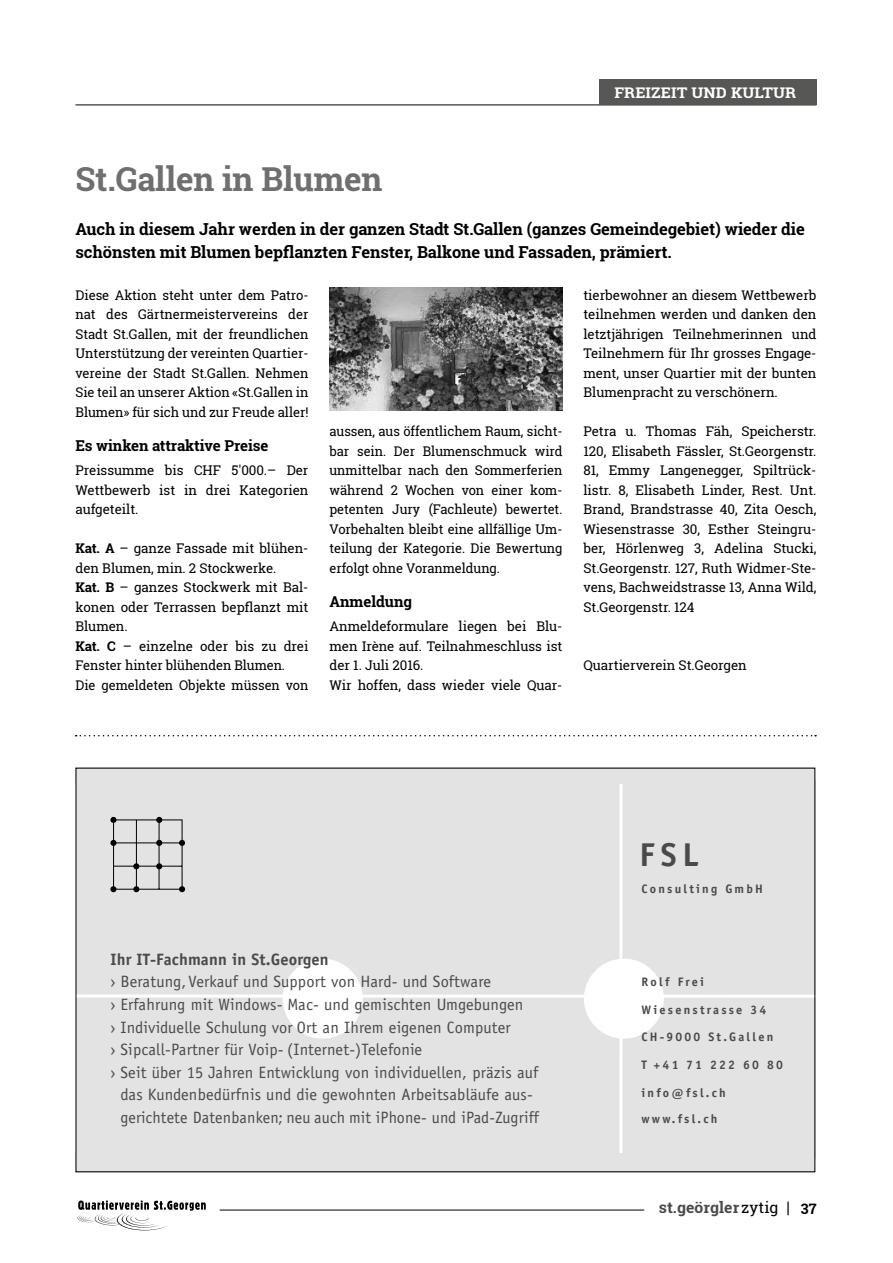
<style>
.page{position:relative;width:893px;height:1263px;background:#fff}
.page>*{position:absolute;margin:0;border:0;box-sizing:border-box;transform-origin:0 0}
.t1{font:700 33px "Roboto Slab";letter-spacing:-.005em;color:#706f6f}
.t2{font:700 33px "Officina Sans";color:#4a4a49}
.t3{font:16.5px "Officina Sans";letter-spacing:.01em;color:#4a4a49}
.t4{font:700 16.5px/22.5px "Roboto Slab";letter-spacing:-.005em;color:#000}
.t5{font:700 16.5px "Officina Sans";letter-spacing:.01em;color:#4a4a49}
.t6{font:700 15.45px "Roboto Slab";letter-spacing:.005em;color:#4a4a49}
.t7{font:700 15px "Roboto Slab";letter-spacing:-.005em;color:#000}
.t8{font:700 14.7px "Roboto Slab";letter-spacing:.005em;color:#fff;scale:1.08 1}
.t9{font:13.35px/19.5px "Roboto Slab";letter-spacing:-.005em;color:#000;text-align:justify}
.t10{font:700 12.3px/26px "Officina Sans";letter-spacing:.18em;color:#4a4a49}
.s1{font-weight:700}
.s2{font-size:15.75px}
.s3{font-weight:400;color:#000}
.s4{font-weight:400;font-size:15.75px;color:#000}
.s5{font-size:14.4px;color:#000}
</style>
<div class="page">
<hr style="left:220px;top:1210px;width:424px;height:1px;background:#000">
<svg style="left:78px;top:1200px;width:128px;height:30px"></svg>
<div style="left:77px;top:784px;width:736px;height:369px;background:#e3e3e3"></div>
<svg style="left:110px;top:817px;width:75px;height:75px;background:#c4c4c4"></svg>
<div style="left:75px;top:768px;width:740px;height:16px;background:#e3e3e3"></div>
<div style="left:75px;top:1153px;width:740px;height:19px;background:#e3e3e3"></div>
<svg style="left:76px;top:735px;width:740px;height:1px"></svg>
<img style="left:329px;top:287px;width:233px;height:123px">
<div style="left:600px;top:80px;width:217px;height:25px;background:#575756"></div>
<hr style="left:75px;top:104px;width:741px;height:2px;background:#575756">
<p class="t8" style="left:614px;top:83px;width:170px">FREIZEIT UND KULTUR</p>
<h1 class="t1" style="left:75px;top:157px;width:309px">St.Gallen in Blumen</h1>
<p class="t4" style="left:75px;top:218px;width:731px">Auch in diesem Jahr werden in der ganzen Stadt St.Gallen (ganzes Gemeindegebiet) wieder die schönsten mit Blumen bepflanzten Fenster, Balkone und Fassaden, prämiert.</p>
<p class="t9" style="left:75px;top:285px;width:235px">Diese Aktion steht unter dem Patro&shy;nat des Gärtnermeistervereins der Stadt St.Gallen, mit der freundlichen Unterstützung der vereinten Quartier&shy;vereine der Stadt St.Gallen. Nehmen Sie teil an unserer Aktion «St.Gallen in Blumen» für sich und zur Freude aller!</p>
<p class="t7" style="left:75px;top:435px;width:194px">Es winken attraktive Preise</p>
<p class="t9" style="left:75px;top:460px;width:235px">Preissumme bis CHF 5'000.– Der Wettbewerb ist in drei Kategorien aufgeteilt.</p>
<p class="t9" style="left:75px;top:538px;width:235px;text-align:left"><span class="s1">Kat. A</span> – ganze Fassade mit blühen&shy;den Blumen, min. 2 Stockwerke.<br><span class="s1">Kat. B</span> – ganzes Stockwerk mit Bal&shy;konen oder Terrassen bepflanzt mit<br>Blumen.<br><span class="s1">Kat. C</span> – einzelne oder bis zu drei<br>Fenster hinter blühenden Blumen.<br>Die gemeldeten Objekte müssen von</p>
<p class="t9" style="left:583px;top:285px;width:235px">tierbewohner an diesem Wettbewerb teilnehmen werden und danken den letztjährigen Teilnehmerinnen und Teilnehmern für Ihr grosses Engage&shy;ment, unser Quartier mit der bunten Blumenpracht zu verschönern.</p>
<p class="t9" style="left:583px;top:421px;width:234px">Petra u. Thomas Fäh, Speicherstr.<br>120, Elisabeth Fässler, St.Georgenstr.<br>81, Emmy Langenegger, Spiltrück&shy;listr. 8, Elisabeth Linder, Rest. Unt.<br>Brand, Brandstrasse 40, Zita Oesch, Wiesenstrasse 30, Esther Steingru&shy;ber, Hörlenweg 3, Adelina Stucki, St.Georgenstr. 127, Ruth Widmer-Ste&shy;vens, Bachweidstrasse 13, Anna Wild, St.Georgenstr. 124</p>
<p class="t9" style="left:329px;top:421px;width:235px">aussen, aus öffentlichem Raum, sicht&shy;bar sein. Der Blumenschmuck wird unmittelbar nach den Sommerferien während 2 Wochen von einer kom&shy;petenten Jury (Fachleute) bewertet.<br>Vorbehalten bleibt eine allfällige Um&shy;teilung der Kategorie. Die Bewertung erfolgt ohne Voranmeldung.</p>
<p class="t7" style="left:329px;top:591px;width:84px">Anmeldung</p>
<p class="t9" style="left:329px;top:616px;width:234px;text-align:left">Anmeldeformulare liegen bei Blu&shy;men Irène auf. Teilnahmeschluss ist der 1. Juli 2016.<br>Wir hoffen, dass wieder viele Quar-</p>
<p class="t9" style="left:583px;top:655px;width:165px">Quartierverein St.Georgen</p>
<p class="t5" style="left:110px;top:949px;width:220px">Ihr IT-Fachmann in St.Georgen</p>
<p class="t3" style="left:110px;top:972px;width:382px">› Beratung, Verkauf und Support von Hard- und Software</p>
<p class="t3" style="left:110px;top:995px;width:414px">› Erfahrung mit Windows- Mac- und gemischten Umgebungen</p>
<p class="t3" style="left:110px;top:1017px;width:402px">› Individuelle Schulung vor Ort an Ihrem eigenen Computer</p>
<p class="t3" style="left:110px;top:1040px;width:313px">› Sipcall-Partner für Voip- (Internet-)Telefonie</p>
<p class="t3" style="left:110px;top:1062px;width:429px">› Seit über 15 Jahren Entwicklung von individuellen, präzis auf</p>
<p class="t3" style="left:120px;top:1085px;width:414px">das Kundenbedürfnis und die gewohnten Arbeitsabläufe aus-</p>
<p class="t3" style="left:120px;top:1108px;width:420px">gerichtete Datenbanken; neu auch mit iPhone- und iPad-Zugriff</p>
<h1 class="t2" style="left:639px;top:834px;width:61px">FSL</h1>
<p class="t10" style="left:641px;top:876px;width:123px">Consulting GmbH</p>
<p class="t10" style="left:641px;top:968px;width:64px">Rolf Frei</p>
<p class="t10" style="left:641px;top:996px;width:126px">Wiesenstrasse 34</p>
<p class="t10" style="left:641px;top:1024px;width:133px">CH-9000 St.Gallen</p>
<p class="t10" style="left:641px;top:1051px;width:143px">T +41 71 222 60 80</p>
<p class="t10" style="left:641px;top:1079px;width:86px">info@fsl.ch www.fsl.ch</p>
<p class="t6" style="left:659px;top:1197px;width:159px"><span class="s2">s</span>t.geörgler<span class="s3">zytig</span> <span class="s4">|</span> <span class="s5">37</span></p>
</div>
